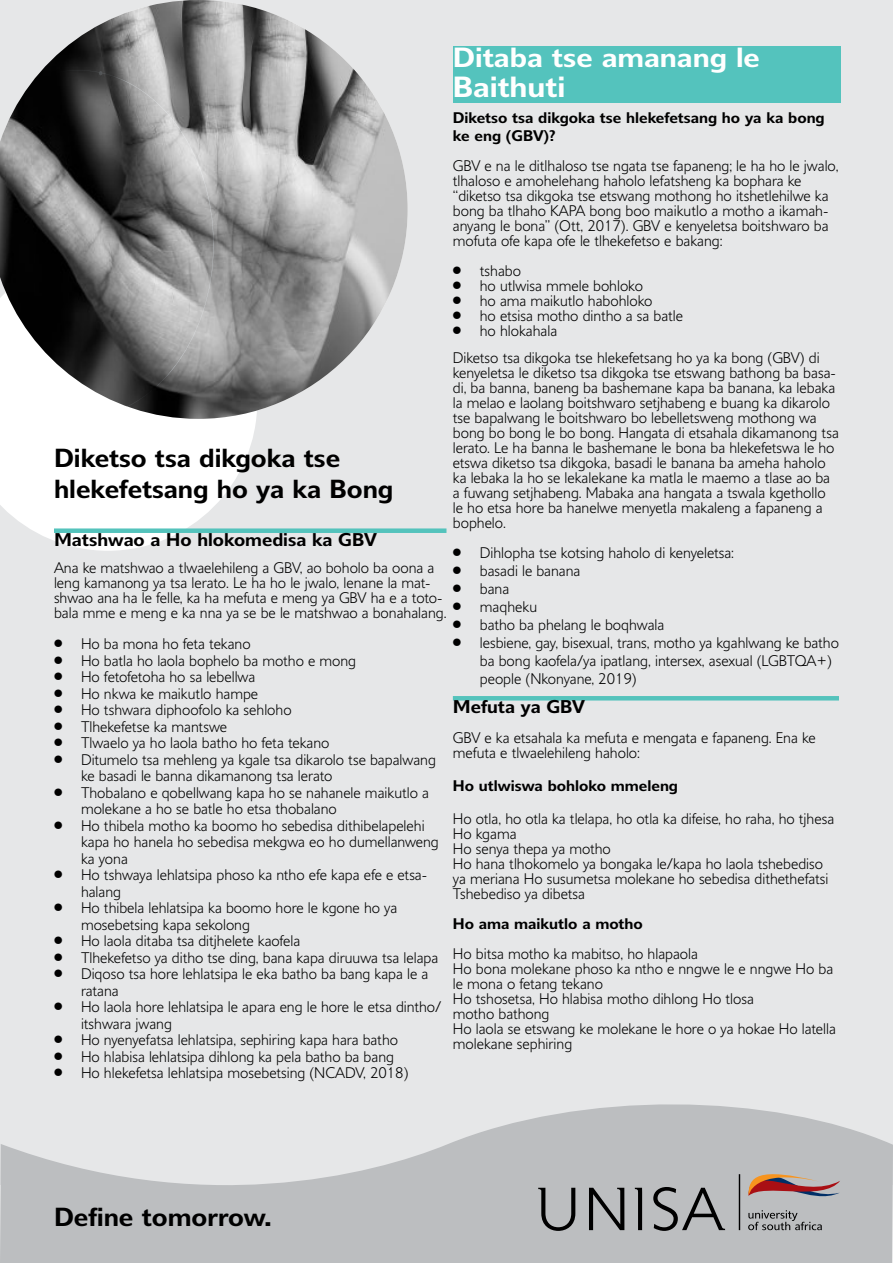
<style>
.page{position:relative;width:893px;height:1263px;background:#fff}
.page>*{position:absolute;margin:0;border:0;box-sizing:border-box;transform-origin:0 0}
.t1{font:600 28.5px "Delargo DT";color:#fff;scale:1.05 1}
.t2{font:600 27px "Delargo DT";color:#fff;scale:1.05 1}
.t3{font:600 25.5px/30.6px "Delargo DT";color:#000}
.t4{font:600 18px "Delargo DT";color:#000}
.t5{font:300 15px/15px "Delargo DT";color:#000}
.t6{font:600 15px/18px "Delargo DT";color:#000}
</style>
<div class="page">
<div style="left:0;top:0;width:893px;height:1185px;background:#e6e7e8"></div>
<svg style="left:0;top:1104px;width:893px;height:159px;fill:#bcbec0"></svg>
<svg style="left:538px;top:1188px;width:37px;height:43px;background:#8d8e90"></svg>
<svg style="left:589px;top:1188px;width:35px;height:42px"></svg>
<svg style="left:635px;top:1188px;width:7px;height:42px"></svg>
<svg style="left:653px;top:1187px;width:72px;height:44px;background:#8f9092"></svg>
<svg style="left:748px;top:1150px;width:92px;height:80px;background:#b0a5a4"></svg>
<hr style="left:739px;top:1174px;width:1px;height:56px;background:#000">
<svg style="left:0;top:419px;width:256px;height:132px;fill:#fff"></svg>
<img style="left:55px;top:0;width:353px;height:419px">
<svg style="left:0;top:56px;width:231px;height:363px;background:#757575"></svg>
<svg style="left:99px;top:71px;width:4px;height:5px"></svg>
<div style="left:453px;top:47px;width:387px;height:56px;background:#54c3bd"></div>
<div style="left:54px;top:528px;width:392px;height:5px;background:#54c3bc"></div>
<hr style="left:453px;top:696px;width:386px;height:4px;background:#54c3bc">
<h2 class="t2" style="left:453px;top:41px;width:294px">Ditaba tse amanang le</h2>
<h1 class="t1" style="left:453px;top:69px;width:109px">Baithuti</h1>
<p class="t6" style="left:453px;top:108px;width:373px">Diketso tsa dikgoka tse hlekefetsang ho ya ka bong ke eng (GBV)?</p>
<p class="t5" style="left:453px;top:158px;width:387px">GBV e na le ditlhaloso tse ngata tse fapaneng; le ha ho le jwalo, tlhaloso e amohelehang haholo lefatsheng ka bophara ke “diketso tsa dikgoka tse etswang mothong ho itshetlehilwe ka bong ba tlhaho KAPA bong boo maikutlo a motho a ikamah&shy;anyang le bona” (Ott, 2017). GBV e kenyeletsa boitshwaro ba mofuta ofe kapa ofe le tlhekefetso e bakang:</p>
<p class="t5" style="left:453px;top:263px;width:70px">• tshabo</p>
<p class="t5" style="left:453px;top:278px;width:192px">• ho utlwisa mmele bohloko</p>
<p class="t5" style="left:453px;top:293px;width:201px">• ho ama maikutlo habohloko</p>
<p class="t5" style="left:453px;top:308px;width:232px">• ho etsisa motho dintho a sa batle</p>
<p class="t5" style="left:453px;top:317px;width:368px;line-height:27px">• ho hlokahala<br>Diketso tsa dikgoka tse hlekefetsang ho ya ka bong (GBV) di</p>
<p class="t5" style="left:453px;top:365px;width:387px">kenyeletsa le diketso tsa dikgoka tse etswang bathong ba basa&shy;di, ba banna, baneng ba bashemane kapa ba banana, ka lebaka la melao e laolang boitshwaro setjhabeng e buang ka dikarolo tse bapalwang le boitshwaro bo lebelletsweng mothong wa bong bo bong le bo bong. Hangata di etsahala dikamanong tsa lerato. Le ha banna le bashemane le bona ba hlekefetswa le ho etswa diketso tsa dikgoka, basadi le banana ba ameha haholo ka lebaka la ho se lekalekane ka matla le maemo a tlase ao ba a fuwang setjhabeng. Mabaka ana hangata a tswala kgethollo le ho etsa hore ba hanelwe menyetla makaleng a fapaneng a bophelo.</p>
<p class="t5" style="left:453px;top:545px;width:283px">• Dihlopha tse kotsing haholo di kenyeletsa:</p>
<p class="t5" style="left:453px;top:563px;width:129px">• basadi le banana</p>
<p class="t5" style="left:453px;top:581px;width:58px">• bana</p>
<p class="t5" style="left:453px;top:599px;width:86px">• maqheku</p>
<p class="t5" style="left:453px;top:617px;width:213px">• batho ba phelang le boqhwala</p>
<p class="t5" style="left:480px;top:633px;width:361px;line-height:18px;text-indent:-27px">• lesbiene, gay, bisexual, trans, motho ya kgahlwang ke batho ba bong kaofela/ya ipatlang, intersex, asexual (LGBTQA+) people (Nkonyane, 2019)</p>
<h3 class="t3" style="left:54px;top:442px;width:341px">Diketso tsa dikgoka tse hlekefetsang ho ya ka Bong</h3>
<p class="t4" style="left:54px;top:528px;width:324px">Matshwao a Ho hlokomedisa ka GBV</p>
<p class="t5" style="left:54px;top:560px;width:394px">Ana ke matshwao a tlwaelehileng a GBV, ao boholo ba oona a leng kamanong ya tsa lerato. Le ha ho le jwalo, lenane la mat&shy;shwao ana ha le felle, ka ha mefuta e meng ya GBV ha e a toto&shy;bala mme e meng e ka nna ya se be le matshwao a bonahalang.</p>
<p class="t5" style="left:54px;top:636px;width:198px">• Ho ba mona ho feta tekano</p>
<p class="t5" style="left:54px;top:653px;width:304px">• Ho batla ho laola bophelo ba motho e mong</p>
<p class="t5" style="left:54px;top:669px;width:203px">• Ho fetofetoha ho sa lebellwa</p>
<p class="t5" style="left:54px;top:686px;width:206px">• Ho nkwa ke maikutlo hampe</p>
<p class="t5" style="left:54px;top:702px;width:239px">• Ho tshwara diphoofolo ka sehloho</p>
<p class="t5" style="left:54px;top:719px;width:175px">• Tlhekefetse ka mantswe</p>
<p class="t5" style="left:54px;top:735px;width:277px">• Tlwaelo ya ho laola batho ho feta tekano</p>
<p class="t5" style="left:81px;top:751px;width:356px;line-height:16.5px;text-indent:-27px">• Ditumelo tsa mehleng ya kgale tsa dikarolo tse bapalwang ke basadi le banna dikamanong tsa lerato</p>
<p class="t5" style="left:81px;top:784px;width:350px;line-height:16.5px;text-indent:-27px">• Thobalano e qobellwang kapa ho se nahanele maikutlo a molekane a ho se batle ho etsa thobalano</p>
<p class="t5" style="left:81px;top:817px;width:359px;line-height:16.5px;text-indent:-27px">• Ho thibela motho ka boomo ho sebedisa dithibelapelehi kapa ho hanela ho sebedisa mekgwa eo ho dumellanweng ka yona</p>
<p class="t5" style="left:81px;top:866px;width:348px;line-height:16.5px;text-indent:-27px">• Ho tshwaya lehlatsipa phoso ka ntho efe kapa efe e etsa&shy;halang</p>
<p class="t5" style="left:81px;top:899px;width:318px;line-height:16.5px;text-indent:-27px">• Ho thibela lehlatsipa ka boomo hore le kgone ho ya mosebetsing kapa sekolong</p>
<p class="t5" style="left:54px;top:933px;width:248px">• Ho laola ditaba tsa ditjhelete kaofela</p>
<p class="t5" style="left:54px;top:950px;width:386px">• Tlhekefetso ya ditho tse ding, bana kapa diruuwa tsa lelapa</p>
<p class="t5" style="left:81px;top:965px;width:349px;line-height:16.5px;text-indent:-27px">• Diqoso tsa hore lehlatsipa le eka batho ba bang kapa le a ratana</p>
<p class="t5" style="left:81px;top:998px;width:362px;line-height:16.5px;text-indent:-27px">• Ho laola hore lehlatsipa le apara eng le hore le etsa dintho/ itshwara jwang</p>
<p class="t5" style="left:54px;top:1032px;width:346px">• Ho nyenyefatsa lehlatsipa, sephiring kapa hara batho</p>
<p class="t5" style="left:54px;top:1049px;width:342px">• Ho hlabisa lehlatsipa dihlong ka pela batho ba bang</p>
<p class="t5" style="left:54px;top:1065px;width:356px">• Ho hlekefetsa lehlatsipa mosebetsing (NCADV, 2018)</p>
<p class="t4" style="left:453px;top:696px;width:134px">Mefuta ya GBV</p>
<p class="t5" style="left:453px;top:730px;width:364px">GBV e ka etsahala ka mefuta e mengata e fapaneng. Ena ke mefuta e tlwaelehileng haholo:</p>
<p class="t6" style="left:453px;top:777px;width:227px">Ho utlwiswa bohloko mmeleng</p>
<p class="t5" style="left:453px;top:811px;width:383px">Ho otla, ho otla ka tlelapa, ho otla ka difeise, ho raha, ho tjhesa Ho kgama<br>Ho senya thepa ya motho<br>Ho hana tlhokomelo ya bongaka le/kapa ho laola tshebediso ya meriana Ho susumetsa molekane ho sebedisa dithethefatsi Tshebediso ya dibetsa</p>
<p class="t6" style="left:453px;top:915px;width:191px">Ho ama maikutlo a motho</p>
<p class="t5" style="left:453px;top:946px;width:385px">Ho bitsa motho ka mabitso, ho hlapaola<br>Ho bona molekane phoso ka ntho e nngwe le e nngwe Ho ba le mona o fetang tekano<br>Ho tshosetsa, Ho hlabisa motho dihlong Ho tlosa<br>motho bathong<br>Ho laola se etswang ke molekane le hore o ya hokae Ho latella molekane sephiring</p>
<h3 class="t3" style="left:54px;top:1201px;width:219px">Define tomorrow.</h3>
</div>
